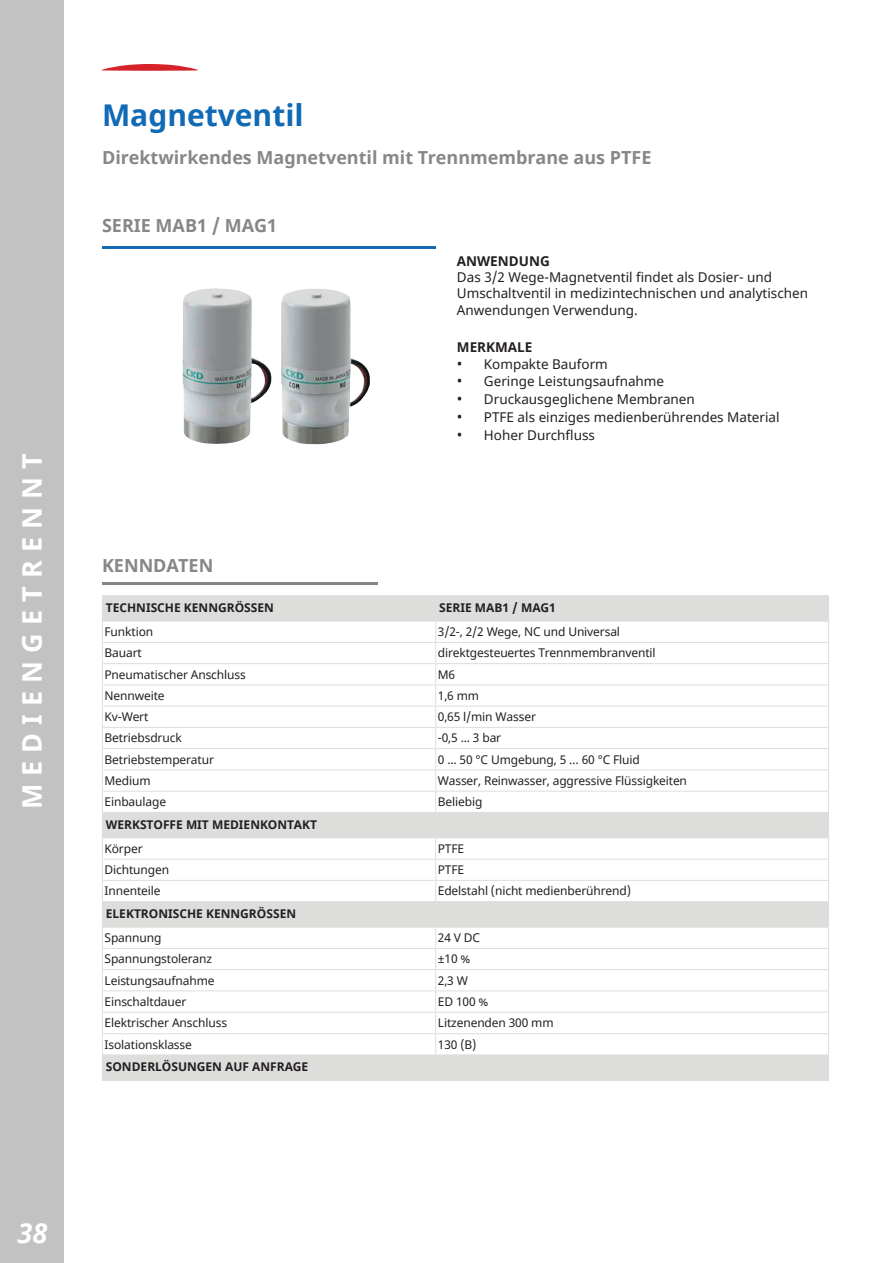
<style>
.page{position:relative;width:893px;height:1263px;background:#fff}
.page>*{position:absolute;margin:0;border:0;box-sizing:border-box;transform-origin:0 0}
.t1{font:700 30px "Noto Sans";color:#106ab5}
.t2{font:700 27px "Noto Sans";letter-spacing:.3em;color:#fff}
.t3{font:italic 700 27px "Noto Sans";color:#fff}
.t4{font:700 18px "Noto Sans";color:#858788}
.t5{font:13.5px/16.2px "Noto Sans";color:#231f20}
.t6{font:700 13.5px "Noto Sans";color:#231f20}
.t7{font:12px "Noto Sans";letter-spacing:-.01em;color:#231f20}
.t8{font:700 12px "Noto Sans";color:#231f20}
.s1{font-size:15px}
</style>
<div class="page">
<div style="left:0;top:0;width:64px;height:1263px;background:#c3c2c2"></div>
<svg style="left:102px;top:64px;width:96px;height:7px"></svg>
<hr style="left:102px;top:247px;width:334px;height:2px;background:#106ab5">
<img style="left:182px;top:288px;width:188px;height:157px">
<hr style="left:102px;top:583px;width:275px;height:2px;background:#848688">
<svg style="left:103px;top:596px;width:725px;height:484px"></svg>
<hr style="left:102px;top:595px;width:334px;height:1px;background:#dddddb">
<hr style="left:436px;top:595px;width:393px;height:1px;background:#dddddb">
<hr style="left:102px;top:621px;width:334px;height:1px;background:#dddddb">
<hr style="left:102px;top:642px;width:334px;height:1px;background:#dddddb">
<hr style="left:102px;top:663px;width:334px;height:1px;background:#dddddb">
<hr style="left:102px;top:685px;width:334px;height:1px;background:#dddddb">
<hr style="left:102px;top:706px;width:334px;height:1px;background:#dddddb">
<hr style="left:102px;top:727px;width:334px;height:1px;background:#dddddb">
<hr style="left:102px;top:748px;width:334px;height:1px;background:#dddddb">
<hr style="left:102px;top:770px;width:334px;height:1px;background:#dddddb">
<hr style="left:102px;top:791px;width:334px;height:1px;background:#dddddb">
<hr style="left:102px;top:859px;width:334px;height:1px;background:#dddddb">
<hr style="left:102px;top:880px;width:334px;height:1px;background:#dddddb">
<hr style="left:102px;top:948px;width:334px;height:1px;background:#dddddb">
<hr style="left:436px;top:948px;width:393px;height:1px;background:#dddddb">
<hr style="left:102px;top:991px;width:334px;height:1px;background:#dddddb">
<hr style="left:436px;top:991px;width:393px;height:1px;background:#dddddb">
<hr style="left:102px;top:1033px;width:334px;height:1px;background:#dddddb">
<hr style="left:436px;top:1033px;width:393px;height:1px;background:#dddddb">
<hr style="left:436px;top:642px;width:393px;height:1px;background:#dddddb">
<hr style="left:436px;top:663px;width:393px;height:1px;background:#dddddb">
<hr style="left:436px;top:685px;width:393px;height:1px;background:#dddddb">
<hr style="left:436px;top:706px;width:393px;height:1px;background:#dddddb">
<hr style="left:436px;top:727px;width:393px;height:1px;background:#dddddb">
<hr style="left:436px;top:748px;width:393px;height:1px;background:#dddddb">
<hr style="left:436px;top:770px;width:393px;height:1px;background:#dddddb">
<hr style="left:436px;top:791px;width:393px;height:1px;background:#dddddb">
<svg style="left:435px;top:596px;width:1px;height:216px"></svg>
<hr style="left:436px;top:859px;width:393px;height:1px;background:#dddddb">
<hr style="left:436px;top:880px;width:393px;height:1px;background:#dddddb">
<svg style="left:435px;top:839px;width:1px;height:62px"></svg>
<svg style="left:435px;top:928px;width:1px;height:127px"></svg>
<hr style="left:436px;top:621px;width:393px;height:1px;background:#dddddb">
<hr style="left:102px;top:969px;width:334px;height:1px;background:#dddddb">
<hr style="left:436px;top:969px;width:393px;height:1px;background:#dddddb">
<hr style="left:102px;top:1012px;width:334px;height:1px;background:#dddddb">
<hr style="left:436px;top:1012px;width:393px;height:1px;background:#dddddb">
<hr style="left:102px;top:1055px;width:334px;height:1px;background:#dddddb">
<hr style="left:436px;top:1055px;width:393px;height:1px;background:#dddddb">
<hr style="left:102px;top:1080px;width:334px;height:1px;background:#dddddb">
<hr style="left:436px;top:1080px;width:393px;height:1px;background:#dddddb">
<hr style="left:102px;top:812px;width:334px;height:1px;background:#dddddb">
<hr style="left:436px;top:812px;width:393px;height:1px;background:#dddddb">
<hr style="left:102px;top:838px;width:334px;height:1px;background:#dddddb">
<hr style="left:436px;top:838px;width:393px;height:1px;background:#dddddb">
<hr style="left:102px;top:901px;width:334px;height:1px;background:#dddddb">
<svg style="left:102px;top:596px;width:1px;height:484px"></svg>
<hr style="left:436px;top:901px;width:393px;height:1px;background:#dddddb">
<svg style="left:828px;top:596px;width:1px;height:484px"></svg>
<hr style="left:102px;top:927px;width:334px;height:1px;background:#dddddb">
<hr style="left:436px;top:927px;width:393px;height:1px;background:#dddddb">
<h2 class="t2" style="left:13px;top:809px;width:358px;rotate:-90deg">MEDIENGETRENNT</h2>
<h1 class="t1" style="left:102px;top:94px;width:203px">Magnetventil</h1>
<h3 class="t4" style="left:102px;top:145px;width:551px">Direktwirkendes Magnetventil mit Trennmembrane aus PTFE</h3>
<h3 class="t4" style="left:102px;top:213px;width:177px">SERIE MAB1 / MAG1</h3>
<p class="t6" style="left:457px;top:252px;width:94px">ANWENDUNG</p>
<p class="t5" style="left:457px;top:269px;width:353px">Das 3/2 Wege-Magnetventil findet als Dosier- und<br>Umschaltventil in medizintechnischen und analytischen<br>Anwendungen Verwendung.</p>
<p class="t6" style="left:457px;top:338px;width:77px">MERKMALE</p>
<p class="t5" style="left:457px;top:355px;width:152px"><span class="s1">•</span> Kompakte Bauform</p>
<p class="t5" style="left:457px;top:373px;width:209px"><span class="s1">•</span> Geringe Leistungsaufnahme</p>
<p class="t5" style="left:457px;top:391px;width:239px"><span class="s1">•</span> Druckausgeglichene Membranen</p>
<p class="t5" style="left:457px;top:409px;width:324px"><span class="s1">•</span> PTFE als einziges medienberührendes Material</p>
<p class="t5" style="left:457px;top:427px;width:140px"><span class="s1">•</span> Hoher Durchfluss</p>
<h3 class="t4" style="left:102px;top:553px;width:113px">KENNDATEN</h3>
<p class="t8" style="left:106px;top:599px;width:170px">TECHNISCHE KENNGRÖSSEN</p>
<p class="t8" style="left:439px;top:599px;width:118px">SERIE MAB1 / MAG1</p>
<p class="t7" style="left:105px;top:623px;width:50px">Funktion</p>
<p class="t7" style="left:438px;top:623px;width:184px">3/2-, 2/2 Wege, NC und Universal</p>
<p class="t7" style="left:105px;top:645px;width:39px">Bauart</p>
<p class="t7" style="left:438px;top:645px;width:219px">direktgesteuertes Trennmembranventil</p>
<p class="t7" style="left:105px;top:666px;width:143px">Pneumatischer Anschluss</p>
<p class="t7" style="left:438px;top:666px;width:19px">M6</p>
<p class="t7" style="left:105px;top:687px;width:62px">Nennweite</p>
<p class="t7" style="left:438px;top:687px;width:43px">1,6 mm</p>
<p class="t7" style="left:105px;top:708px;width:45px">Kv-Wert</p>
<p class="t7" style="left:438px;top:708px;width:100px">0,65 l/min Wasser</p>
<p class="t7" style="left:105px;top:730px;width:79px">Betriebsdruck</p>
<p class="t7" style="left:438px;top:730px;width:65px">-0,5 ... 3 bar</p>
<p class="t7" style="left:105px;top:751px;width:111px">Betriebstemperatur</p>
<p class="t7" style="left:438px;top:751px;width:204px">0 ... 50 °C Umgebung, 5 … 60 °C Fluid</p>
<p class="t7" style="left:105px;top:772px;width:48px">Medium</p>
<p class="t7" style="left:438px;top:772px;width:251px">Wasser, Reinwasser, aggressive Flüssigkeiten</p>
<p class="t7" style="left:105px;top:793px;width:63px">Einbaulage</p>
<p class="t7" style="left:438px;top:793px;width:46px">Beliebig</p>
<p class="t8" style="left:106px;top:816px;width:213px">WERKSTOFFE MIT MEDIENKONTAKT</p>
<p class="t7" style="left:105px;top:840px;width:40px">Körper</p>
<p class="t7" style="left:438px;top:840px;width:28px">PTFE</p>
<p class="t7" style="left:105px;top:861px;width:66px">Dichtungen</p>
<p class="t7" style="left:438px;top:861px;width:28px">PTFE</p>
<p class="t7" style="left:105px;top:883px;width:58px">Innenteile</p>
<p class="t7" style="left:438px;top:883px;width:195px">Edelstahl (nicht medienberührend)</p>
<p class="t8" style="left:106px;top:905px;width:192px">ELEKTRONISCHE KENNGRÖSSEN</p>
<p class="t7" style="left:105px;top:929px;width:58px">Spannung</p>
<p class="t7" style="left:438px;top:929px;width:44px">24 V DC</p>
<p class="t7" style="left:105px;top:951px;width:109px">Spannungstoleranz</p>
<p class="t7" style="left:438px;top:951px;width:34px">±10 %</p>
<p class="t7" style="left:105px;top:972px;width:112px">Leistungsaufnahme</p>
<p class="t7" style="left:438px;top:972px;width:32px">2,3 W</p>
<p class="t7" style="left:105px;top:993px;width:83px">Einschaltdauer</p>
<p class="t7" style="left:438px;top:993px;width:52px">ED 100 %</p>
<p class="t7" style="left:105px;top:1014px;width:124px">Elektrischer Anschluss</p>
<p class="t7" style="left:438px;top:1014px;width:117px">Litzenenden 300 mm</p>
<p class="t7" style="left:105px;top:1036px;width:89px">Isolationsklasse</p>
<p class="t7" style="left:438px;top:1036px;width:40px">130 (B)</p>
<p class="t8" style="left:106px;top:1058px;width:204px">SONDERLÖSUNGEN AUF ANFRAGE</p>
<h2 class="t3" style="left:17px;top:1214px;width:32px">38</h2>
</div>
